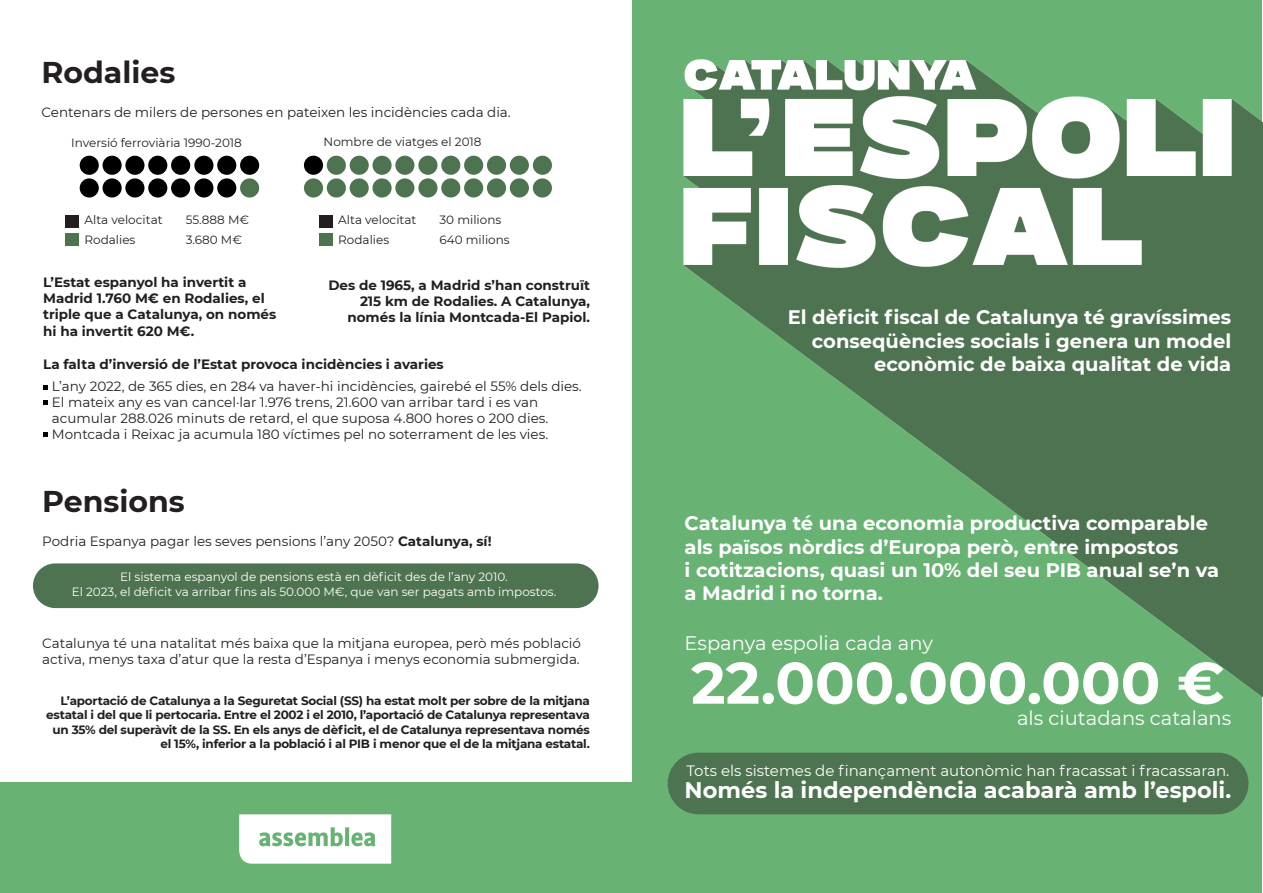
<style>
.page{position:relative;width:1263px;height:893px;background:#fff}
.page>*{position:absolute;margin:0;border:0;box-sizing:border-box;transform-origin:0 0}
.t1{font:700 58.5px "Montserrat";color:#fff}
.t2{font:700 30px "Montserrat";color:#231f20}
.t3{font:700 22.5px "Montserrat";color:#fff}
.t4{font:700 19.5px/23.4px "Montserrat";color:#fff}
.t5{font:19.5px "Montserrat";color:#fff}
.t6{font:15px "Montserrat";color:#fff}
.t7{font:13.5px/16.2px "Montserrat";color:#231f20}
.t8{font:700 13.5px/16.2px "Montserrat";color:#231f20}
.t9{font:700 12px/14.4px "Montserrat";letter-spacing:-.02em;color:#231f20;text-align:right}
.t10{font:12px "Montserrat";color:#231f20}
.t11{font:12px "Montserrat";color:#fff}
.s1{font-weight:700}
</style>
<div class="page">
<div style="left:1px;top:1px;width:1261px;height:892px;background:#68b373"></div>
<img style="left:655px;top:0;width:608px;height:815px">
<div style="left:668px;top:753px;width:580px;height:61px;background:#4e7350;border-radius:31px"></div>
<div style="left:0;top:0;width:631px;height:893px;background:#fff"></div>
<svg style="left:43px;top:385px;width:5px;height:5px"></svg>
<svg style="left:43px;top:400px;width:5px;height:5px"></svg>
<svg style="left:43px;top:432px;width:5px;height:5px"></svg>
<div style="left:33px;top:563px;width:565px;height:45px;background:#4e7350;border-radius:22px"></div>
<div style="left:0;top:782px;width:638px;height:111px;background:#68b373"></div>
<svg style="left:239px;top:814px;width:152px;height:50px;background:#e7f3e9"></svg>
<div style="left:103px;top:156px;width:19px;height:19px;background:#000;border-radius:50%"></div>
<div style="left:125px;top:156px;width:19px;height:19px;background:#000;border-radius:50%"></div>
<div style="left:148px;top:156px;width:19px;height:19px;background:#000;border-radius:50%"></div>
<div style="left:171px;top:156px;width:19px;height:19px;background:#000;border-radius:50%"></div>
<div style="left:80px;top:156px;width:19px;height:19px;background:#000;border-radius:50%"></div>
<div style="left:103px;top:178px;width:19px;height:20px;background:#000;border-radius:50%"></div>
<div style="left:125px;top:178px;width:19px;height:20px;background:#000;border-radius:50%"></div>
<div style="left:148px;top:178px;width:19px;height:20px;background:#000;border-radius:50%"></div>
<div style="left:171px;top:178px;width:19px;height:20px;background:#000;border-radius:50%"></div>
<div style="left:80px;top:178px;width:19px;height:20px;background:#000;border-radius:50%"></div>
<div style="left:217px;top:156px;width:19px;height:19px;background:#000;border-radius:50%"></div>
<div style="left:240px;top:156px;width:19px;height:19px;background:#000;border-radius:50%"></div>
<div style="left:194px;top:178px;width:19px;height:20px;background:#000;border-radius:50%"></div>
<div style="left:217px;top:178px;width:19px;height:20px;background:#000;border-radius:50%"></div>
<div style="left:194px;top:156px;width:19px;height:19px;background:#000;border-radius:50%"></div>
<div style="left:240px;top:178px;width:19px;height:20px;background:#4e7350;border-radius:50%"></div>
<div style="left:533px;top:156px;width:19px;height:19px;background:#4e7350;border-radius:50%"></div>
<div style="left:441px;top:156px;width:19px;height:19px;background:#4e7350;border-radius:50%"></div>
<div style="left:464px;top:156px;width:19px;height:19px;background:#4e7350;border-radius:50%"></div>
<div style="left:487px;top:156px;width:19px;height:19px;background:#4e7350;border-radius:50%"></div>
<div style="left:510px;top:156px;width:19px;height:19px;background:#4e7350;border-radius:50%"></div>
<div style="left:418px;top:156px;width:19px;height:19px;background:#4e7350;border-radius:50%"></div>
<div style="left:441px;top:178px;width:19px;height:19px;background:#4e7350;border-radius:50%"></div>
<div style="left:464px;top:178px;width:19px;height:19px;background:#4e7350;border-radius:50%"></div>
<div style="left:487px;top:178px;width:19px;height:19px;background:#4e7350;border-radius:50%"></div>
<div style="left:510px;top:178px;width:19px;height:19px;background:#4e7350;border-radius:50%"></div>
<div style="left:418px;top:178px;width:19px;height:19px;background:#4e7350;border-radius:50%"></div>
<div style="left:327px;top:156px;width:19px;height:19px;background:#4e7350;border-radius:50%"></div>
<div style="left:350px;top:156px;width:19px;height:19px;background:#4e7350;border-radius:50%"></div>
<div style="left:372px;top:156px;width:20px;height:19px;background:#4e7350;border-radius:50%"></div>
<div style="left:395px;top:156px;width:19px;height:19px;background:#4e7350;border-radius:50%"></div>
<div style="left:533px;top:178px;width:19px;height:20px;background:#4e7350;border-radius:50%"></div>
<div style="left:327px;top:178px;width:19px;height:20px;background:#4e7350;border-radius:50%"></div>
<div style="left:350px;top:178px;width:19px;height:20px;background:#4e7350;border-radius:50%"></div>
<div style="left:372px;top:178px;width:20px;height:20px;background:#4e7350;border-radius:50%"></div>
<div style="left:395px;top:178px;width:19px;height:20px;background:#4e7350;border-radius:50%"></div>
<div style="left:304px;top:178px;width:19px;height:20px;background:#4e7350;border-radius:50%"></div>
<div style="left:304px;top:156px;width:19px;height:19px;background:#000;border-radius:50%"></div>
<div style="left:65px;top:215px;width:14px;height:12px;background:#231f20"></div>
<div style="left:320px;top:215px;width:13px;height:12px;background:#231f20"></div>
<div style="left:65px;top:233px;width:14px;height:13px;background:#4e7350"></div>
<div style="left:320px;top:233px;width:13px;height:13px;background:#4e7350"></div>
<p class="t2" style="left:41px;top:51px;width:135px">Rodalies</p>
<p class="t7" style="left:41px;top:104px;width:471px">Centenars de milers de persones en pateixen les incidències cada dia.</p>
<p class="t10" style="left:71px;top:134px;width:172px">Inversió ferroviària 1990-2018</p>
<p class="t10" style="left:324px;top:133px;width:159px">Nombre de viatges el 2018</p>
<p class="t10" style="left:85px;top:211px;width:80px">Alta velocitat</p>
<p class="t10" style="left:186px;top:211px;width:65px">55.888 M€</p>
<p class="t10" style="left:338px;top:211px;width:80px">Alta velocitat</p>
<p class="t10" style="left:439px;top:211px;width:63px">30 milions</p>
<p class="t10" style="left:85px;top:231px;width:52px">Rodalies</p>
<p class="t10" style="left:186px;top:231px;width:58px">3.680 M€</p>
<p class="t10" style="left:338px;top:231px;width:52px">Rodalies</p>
<p class="t10" style="left:439px;top:231px;width:72px">640 milions</p>
<p class="t8" style="left:43px;top:273px;width:235px">L’Estat espanyol ha invertit a<br>Madrid 1.760 M€ en Rodalies, el triple que a Catalunya, on només hi ha invertit 620 M€.</p>
<p class="t8" style="left:328px;top:276px;width:263px;text-align:right">Des de 1965, a Madrid s’han construït<br>215 km de Rodalies. A Catalunya, només la línia Montcada-El Papiol.</p>
<p class="t8" style="left:43px;top:355px;width:402px">La falta d’inversió de l’Estat provoca incidències i avaries</p>
<p class="t7" style="left:52px;top:377px;width:531px">L’any 2022, de 365 dies, en 284 va haver-hi incidències, gairebé el 55% dels dies.</p>
<p class="t7" style="left:52px;top:393px;width:498px">El mateix any es van cancel·lar 1.976 trens, 21.600 van arribar tard i es van acumular 288.026 minuts de retard, el que suposa 4.800 hores o 200 dies.</p>
<p class="t7" style="left:52px;top:426px;width:498px">Montcada i Reixac ja acumula 180 víctimes pel no soterrament de les vies.</p>
<p class="t2" style="left:42px;top:479px;width:144px">Pensions</p>
<p class="t7" style="left:42px;top:532px;width:451px">Podria Espanya pagar les seves pensions l’any 2050? <span class="s1">Catalunya, sí!</span></p>
<p class="t11" style="left:120px;top:569px;width:389px">El sistema espanyol de pensions està en dèficit des de l’any 2010.</p>
<p class="t11" style="left:72px;top:583px;width:486px">El 2023, el dèficit va arribar fins als 50.000 M€, que van ser pagats amb impostos.</p>
<p class="t7" style="left:42px;top:634px;width:540px">Catalunya té una natalitat més baixa que la mitjana europea, però més població activa, menys taxa d’atur que la resta d’Espanya i menys economia submergida.</p>
<p class="t9" style="left:46px;top:693px;width:545px">L’aportació de Catalunya a la Seguretat Social (SS) ha estat molt per sobre de la mitjana estatal i del que li pertocaria. Entre el 2002 i el 2010, l’aportació de Catalunya representava un 35% del superàvit de la SS. En els anys de dèficit, el de Catalunya representava només el 15%, inferior a la població i al PIB i menor que el de la mitjana estatal.</p>
<p class="t4" style="left:788px;top:305px;width:445px;text-align:right">El dèficit fiscal de Catalunya té gravíssimes conseqüències socials i genera un model econòmic de baixa qualitat de vida</p>
<p class="t4" style="left:685px;top:511px;width:525px">Catalunya té una economia productiva comparable als països nòrdics d’Europa però, entre impostos</p>
<p class="t4" style="left:685px;top:557px;width:536px">i cotitzacions, quasi un 10% del seu PIB anual se’n va a Madrid i no torna.</p>
<p class="t5" style="left:685px;top:630px;width:250px">Espanya espolia cada any</p>
<p class="t1" style="left:691px;top:641px;width:535px">22.000.000.000 €</p>
<p class="t5" style="left:1017px;top:704px;width:216px">als ciutadans catalans</p>
<p class="t6" style="left:686px;top:760px;width:544px">Tots els sistemes de finançament autonòmic han fracassat i fracassaran.</p>
<p class="t3" style="left:685px;top:774px;width:548px">Només la independència acabarà amb l’espoli.</p>
</div>
